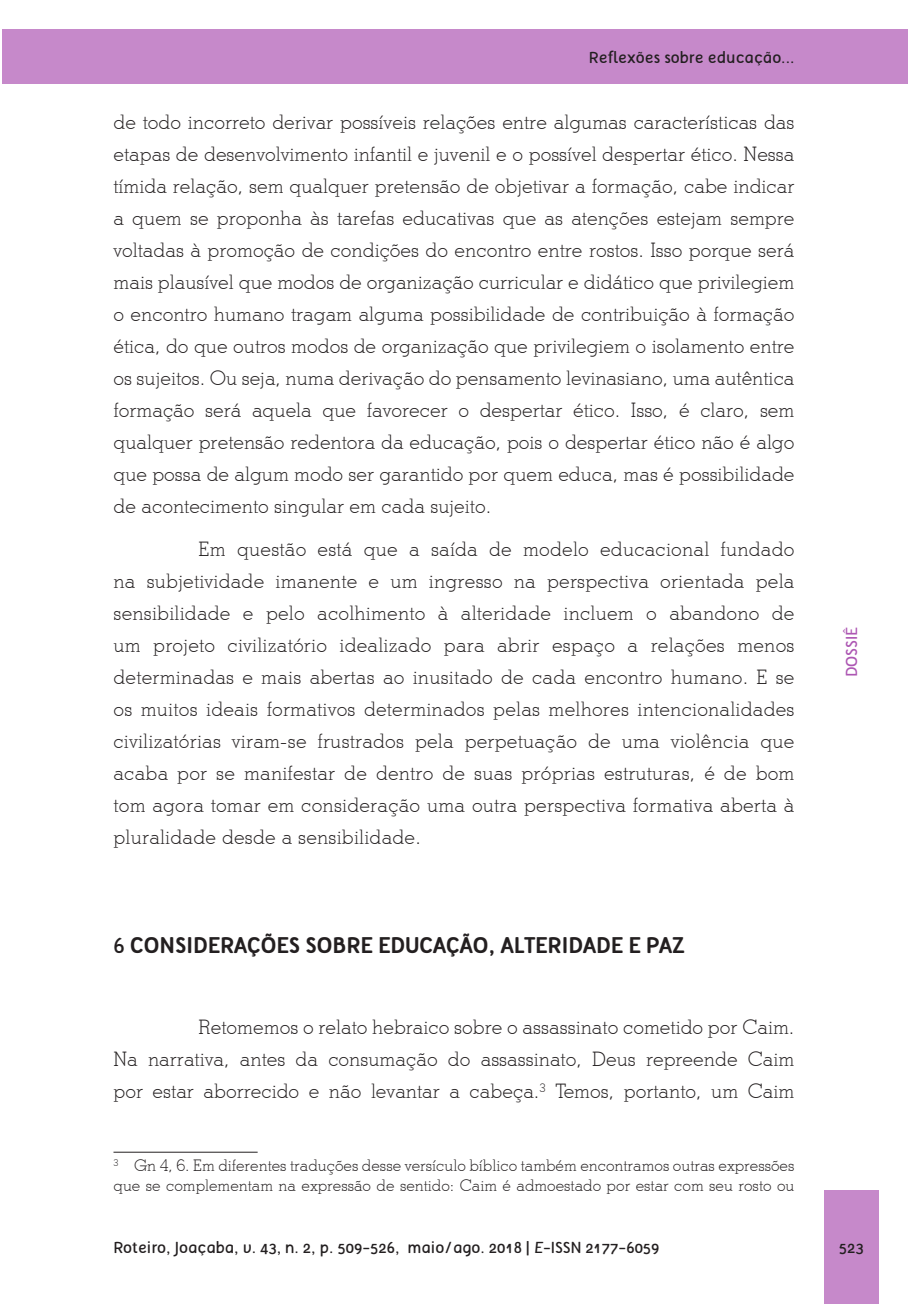
<style>
.page{position:relative;width:908px;height:1304px;background:#fff}
.page>*{position:absolute;margin:0;border:0;box-sizing:border-box;transform-origin:0 0}
.Subtítulo_1{font:700 22px "Tellural";color:#231f20}
.Texto{font:300 20px/32px "Stymie BT";color:#231f20;text-align:justify}
.nota_de_rodapé_com_n{font:300 16px/19.2px "Stymie BT";color:#231f20}
.t1{font:16px "Tellural";color:#231f20}
.t2{font:16px "Tellural";color:#ad57b3}
.s1{font-weight:400}
.s2{font-style:italic}
</style>
<div class="page">
<div style="left:2px;top:29px;width:905px;height:55px;background:#c689ca"></div>
<div style="left:823px;top:1191px;width:55px;height:113px;background:#c689ca"></div>
<hr style="left:113px;top:1152px;width:144px;height:1px;background:#231f20">
<p class="t1" style="left:588px;top:48px;width:207px">Reflexões sobre educação...</p>
<p class="Texto" style="left:113px;top:105px;width:682px">de todo incorreto derivar possíveis relações entre algumas características das etapas de desenvolvimento infantil e juvenil e o possível despertar ético. Nessa tímida relação, sem qualquer pretensão de objetivar a formação, cabe indicar a quem se proponha às tarefas educativas que as atenções estejam sempre voltadas à promoção de condições do encontro entre rostos. Isso porque será mais plausível que modos de organização curricular e didático que privilegiem o encontro humano tragam alguma possibilidade de contribuição à formação ética, do que outros modos de organização que privilegiem o isolamento entre os sujeitos. Ou seja, numa derivação do pensamento levinasiano, uma autêntica formação será aquela que favorecer o despertar ético. Isso, é claro, sem qualquer pretensão redentora da educação, pois o despertar ético não é algo que possa de algum modo ser garantido por quem educa, mas é possibilidade de acontecimento singular em cada sujeito.</p>
<p class="Texto" style="left:113px;top:533px;width:682px;text-indent:85px">Em questão está que a saída de modelo educacional fundado na subjetividade imanente e um ingresso na perspectiva orientada pela sensibilidade e pelo acolhimento à alteridade incluem o abandono de um projeto civilizatório idealizado para abrir espaço a relações menos determinadas e mais abertas ao inusitado de cada encontro humano. E se os muitos ideais formativos determinados pelas melhores intencionalidades civilizatórias viram-se frustrados pela perpetuação de uma violência que acaba por se manifestar de dentro de suas próprias estruturas, é de bom tom agora tomar em consideração uma outra perspectiva formativa aberta à pluralidade desde a sensibilidade.</p>
<p class="Subtítulo_1" style="left:113px;top:933px;width:573px"><span class="s1">6</span> CONSIDERAÇÕES SOBRE EDUCAÇÃO, ALTERIDADE E PAZ</p>
<p class="Texto" style="left:113px;top:1011px;width:682px;text-indent:85px">Retomemos o relato hebraico sobre o assassinato cometido por Caim.<br>Na narrativa, antes da consumação do assassinato, Deus repreende Caim por estar aborrecido e não levantar a cabeça.<sup>3</sup> Temos, portanto, um Caim</p>
<p class="nota_de_rodapé_com_n" style="left:113px;top:1156px;width:682px"><sup>3</sup> Gn 4, 6. Em diferentes traduções desse versículo bíblico também encontramos outras expressões que se complementam na expressão de sentido: Caim é admoestado por estar com seu rosto ou</p>
<p class="t2" style="left:842px;top:677px;width:52px;rotate:-90deg">DOSSIÊ</p>
<p class="t1" style="left:113px;top:1239px;width:547px">Roteiro, Joaçaba, v. 43, n. 2, p. 509-526, maio/ago. 2018 | <span class="s2">E</span>-ISSN 2177-6059</p>
<p class="t1" style="left:838px;top:1239px;width:26px">523</p>
</div>
